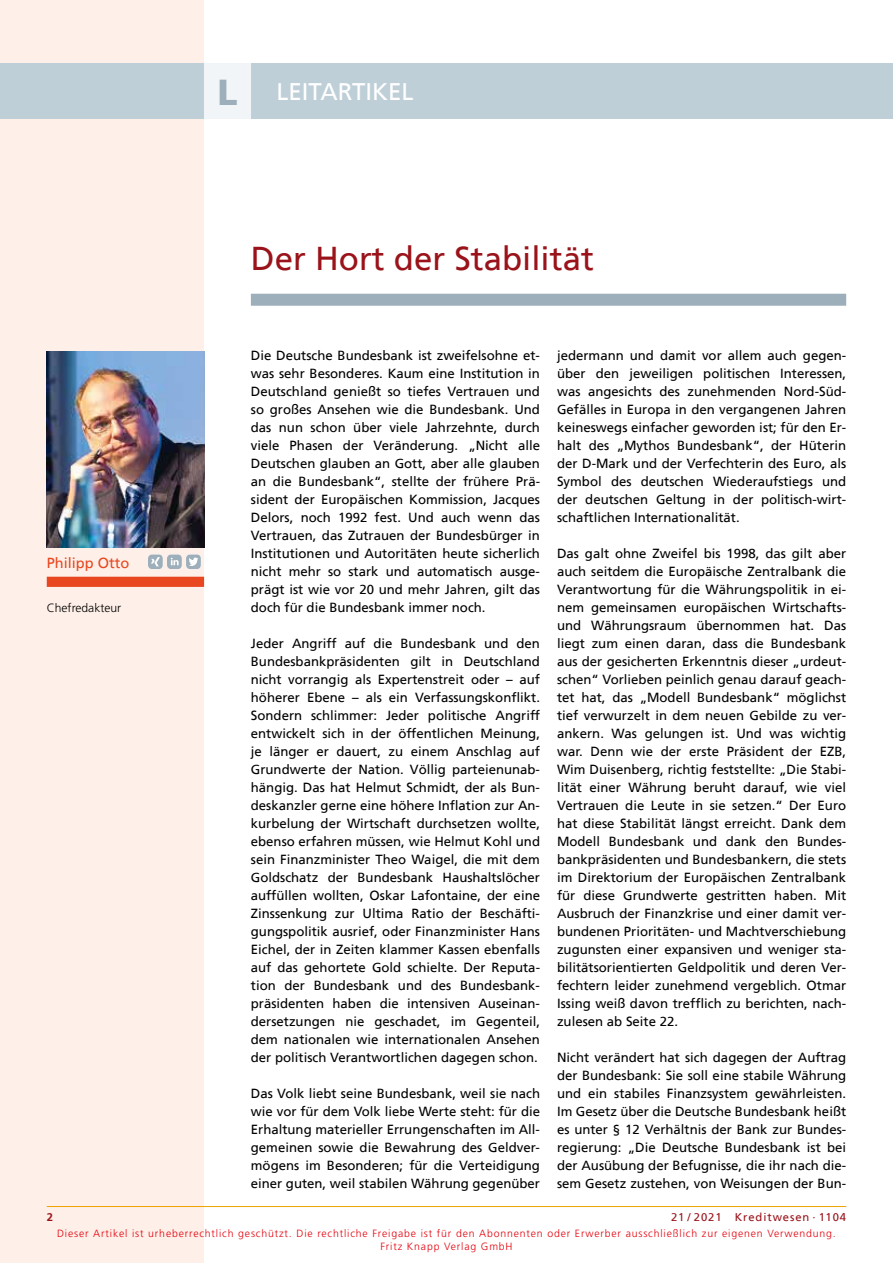
<style>
.page{position:relative;width:893px;height:1263px;background:#fff}
.page>*{position:absolute;margin:0;border:0;box-sizing:border-box;transform-origin:0 0}
.t1{font:33px "Frutiger";color:#9a131a}
.t2{font:24px "Frutiger";color:#fff}
.t3{font:14.55px "Frutiger";color:#e8471f}
.t4{font:13.2px/18px "Frutiger";color:#000;text-align:justify}
.t5{font:300 12px "Frutiger";color:#000}
.t6{font:11.25px "Frutiger";letter-spacing:.08em;color:#9a131a}
.t7{font:700 11.25px "Frutiger";color:#9a131a}
.t8{font:300 10.5px/13.5px "Frutiger";letter-spacing:.08em;color:#e3000b;text-align:center}
.s1{font-weight:900;font-size:36px;color:#9dafba}
</style>
<div class="page">
<div style="left:0;top:0;width:204px;height:1263px;background:#feefe8"></div>
<div style="left:0;top:64px;width:893px;height:55px;background:#bfcfd8"></div>
<div style="left:204px;top:64px;width:47px;height:55px;background:#f1f5f7"></div>
<hr style="left:47px;top:1206px;width:799px;height:1px;background:#f0a300">
<div style="left:251px;top:294px;width:595px;height:12px;background:#9dafba"></div>
<div style="left:47px;top:577px;width:157px;height:10px;background:#e8471f"></div>
<img style="left:47px;top:351px;width:157px;height:197px">
<svg style="left:148px;top:554px;width:53px;height:15px"></svg>
<h2 class="t2" style="left:217px;top:81px;width:197px"><span class="s1">L</span> LEITARTIKEL</h2>
<p class="t3" style="left:47px;top:556px;width:84px">Philipp Otto</p>
<p class="t5" style="left:47px;top:601px;width:76px">Chefredakteur</p>
<h1 class="t1" style="left:251px;top:244px;width:344px">Der Hort der Stabilität</h1>
<p class="t4" style="left:251px;top:347px;width:291px">Die Deutsche Bundesbank ist zweifelsohne et&shy;was sehr Besonderes. Kaum eine Institution in Deutschland genießt so tiefes Vertrauen und so großes Ansehen wie die Bundesbank. Und das nun schon über viele Jahrzehnte, durch viele Phasen der Veränderung. „Nicht alle Deutschen glauben an Gott, aber alle glauben an die Bundesbank“, stellte der frühere Prä&shy;sident der Europäischen Kommission, Jacques Delors, noch 1992 fest. Und auch wenn das Vertrauen, das Zutrauen der Bundesbürger in Institutionen und Autoritäten heute sicherlich nicht mehr so stark und automatisch ausge&shy;prägt ist wie vor 20 und mehr Jahren, gilt das doch für die Bundesbank immer noch.</p>
<p class="t4" style="left:251px;top:635px;width:291px">Jeder Angriff auf die Bundesbank und den Bundesbankpräsidenten gilt in Deutschland nicht vorrangig als Expertenstreit oder – auf höherer Ebene – als ein Verfassungskonflikt.<br>Sondern schlimmer: Jeder politische Angriff entwickelt sich in der öffentlichen Meinung, je länger er dauert, zu einem Anschlag auf Grundwerte der Nation. Völlig parteienunab&shy;hängig. Das hat Helmut Schmidt, der als Bun&shy;deskanzler gerne eine höhere Inflation zur An&shy;kurbelung der Wirtschaft durchsetzen wollte, ebenso erfahren müssen, wie Helmut Kohl und sein Finanzminister Theo Waigel, die mit dem Goldschatz der Bundesbank Haushaltslöcher auffüllen wollten, Oskar Lafontaine, der eine Zinssenkung zur Ultima Ratio der Beschäfti&shy;gungspolitik ausrief, oder Finanzminister Hans Eichel, der in Zeiten klammer Kassen ebenfalls auf das gehortete Gold schielte. Der Reputa&shy;tion der Bundesbank und des Bundesbank&shy;präsidenten haben die intensiven Auseinan&shy;dersetzungen nie geschadet, im Gegenteil, dem nationalen wie internationalen Ansehen der politisch Verantwortlichen dagegen schon.</p>
<p class="t4" style="left:251px;top:1085px;width:291px">Das Volk liebt seine Bundesbank, weil sie nach wie vor für dem Volk liebe Werte steht: für die Erhaltung materieller Errungenschaften im All&shy;gemeinen sowie die Bewahrung des Geldver&shy;mögens im Besonderen; für die Verteidigung einer guten, weil stabilen Währung gegenüber</p>
<p class="t4" style="left:557px;top:347px;width:291px">jedermann und damit vor allem auch gegen&shy;über den jeweiligen politischen Interessen, was angesichts des zunehmenden Nord-Süd-Gefälles in Europa in den vergangenen Jahren keineswegs einfacher geworden ist; für den Er&shy;halt des „Mythos Bundesbank“, der Hüterin der D-Mark und der Verfechterin des Euro, als Symbol des deutschen Wiederaufstiegs und der deutschen Geltung in der politisch-wirt&shy;schaftlichen Internationalität.</p>
<p class="t4" style="left:557px;top:545px;width:291px">Das galt ohne Zweifel bis 1998, das gilt aber auch seitdem die Europäische Zentralbank die Verantwortung für die Währungspolitik in ei&shy;nem gemeinsamen europäischen Wirtschafts&shy;und Währungsraum übernommen hat. Das liegt zum einen daran, dass die Bundesbank aus der gesicherten Erkenntnis dieser „urdeut&shy;schen“ Vorlieben peinlich genau darauf geach&shy;tet hat, das „Modell Bundesbank“ möglichst tief verwurzelt in dem neuen Gebilde zu ver&shy;ankern. Was gelungen ist. Und was wichtig war. Denn wie der erste Präsident der EZB, Wim Duisenberg, richtig feststellte: „Die Stabi&shy;lität einer Währung beruht darauf, wie viel Vertrauen die Leute in sie setzen.“ Der Euro hat diese Stabilität längst erreicht. Dank dem Modell Bundesbank und dank den Bundes&shy;bankpräsidenten und Bundesbankern, die stets im Direktorium der Europäischen Zentralbank für diese Grundwerte gestritten haben. Mit Ausbruch der Finanzkrise und einer damit ver&shy;bundenen Prioritäten- und Machtverschiebung zugunsten einer expansiven und weniger sta&shy;bilitätsorientierten Geldpolitik und deren Ver&shy;fechtern leider zunehmend vergeblich. Otmar Issing weiß davon trefflich zu berichten, nach&shy;zulesen ab Seite 22.</p>
<p class="t4" style="left:557px;top:1049px;width:291px">Nicht verändert hat sich dagegen der Auftrag der Bundesbank: Sie soll eine stabile Währung und ein stabiles Finanzsystem gewährleisten.<br>Im Gesetz über die Deutsche Bundesbank heißt es unter § 12 Verhältnis der Bank zur Bundes&shy;regierung: „Die Deutsche Bundesbank ist bei der Ausübung der Befugnisse, die ihr nach die&shy;sem Gesetz zustehen, von Weisungen der Bun-</p>
<p class="t7" style="left:47px;top:1211px;width:8px">2</p>
<p class="t6" style="left:671px;top:1211px;width:177px">21 / 2021 Kreditwesen · 1104</p>
<p class="t8" style="left:57px;top:1226px;width:780px">Dieser Artikel ist urheberrechtlich geschützt. Die rechtliche Freigabe ist für den Abonnenten oder Erwerber ausschließlich zur eigenen Verwendung.<br>Fritz Knapp Verlag GmbH</p>
</div>
